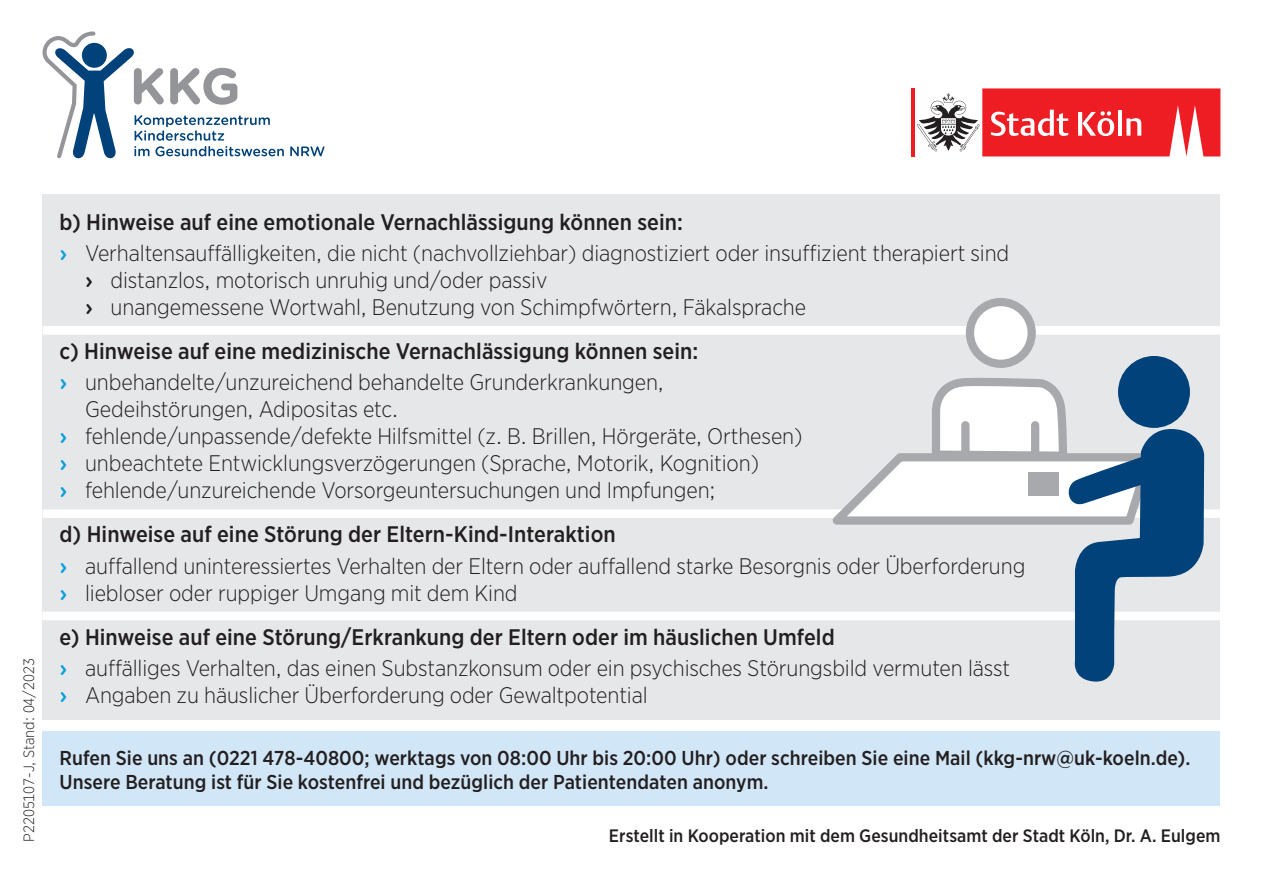
<style>
.page{position:relative;width:1263px;height:893px;background:#fff}
.page>*{position:absolute;margin:0;border:0;box-sizing:border-box;transform-origin:0 0}
.t1{font:300 22.5px/27px "Gotham Narrow";letter-spacing:-.005em;color:#231f20}
.t2{font:500 22.5px/31.2px "Gotham Narrow";letter-spacing:.005em;color:#231f20}
.t3{font:500 20.1px/24px "Gotham Narrow";letter-spacing:.005em;color:#231f20}
.t4{font:500 18px "Gotham Narrow";letter-spacing:.005em;color:#231f20}
.t5{font:300 15px "Gotham Narrow";color:#231f20}
.s1{font-weight:500}
.s2{font-family:"Gotham Rounded";font-weight:500;color:#069edb}
.s3{font-family:"Gotham Rounded";font-weight:500}
.s4{font-family:"Gotham Rounded";color:#069edb}
.s5{font-weight:300}
</style>
<div class="page">
<div style="left:43px;top:195px;width:1177px;height:525px;background:#e6e7e9"></div>
<div style="left:43px;top:326px;width:1177px;height:9px;background:#fff"></div>
<div style="left:43px;top:509px;width:1177px;height:9px;background:#fff"></div>
<div style="left:43px;top:612px;width:1177px;height:8px;background:#fff"></div>
<div style="left:43px;top:731px;width:1177px;height:75px;background:#d1e6f6"></div>
<div style="left:1118px;top:356px;width:72px;height:72px;background:#004279;border-radius:50%"></div>
<div style="left:970px;top:302px;width:62px;height:62px;background:#fff;border-radius:50%"></div>
<div style="left:966px;top:298px;width:70px;height:70px;border:8px solid #a8a9ad;border-radius:50%"></div>
<svg style="left:831px;top:373px;width:373px;height:309px"></svg>
<div style="left:1028px;top:472px;width:31px;height:23px;background:#a8a9ad"></div>
<svg style="left:43px;top:31px;width:241px;height:127px"></svg>
<svg style="left:290px;top:146px;width:35px;height:10px"></svg>
<hr style="left:911px;top:88px;width:3px;height:68px;background:#ee1d23">
<svg style="left:917px;top:88px;width:303px;height:68px"></svg>
<p class="t5" style="left:20px;top:842px;width:186px;rotate:-90deg">P2205107-J, Stand: 04/2023</p>
<p class="t1" style="left:60px;top:206px;width:951px;line-height:31.2px"><span class="s1">b) Hinweise auf eine emotionale Vernachlässigung können sein:<br></span><span class="s2">›</span> Verhaltensauffälligkeiten, die nicht (nachvollziehbar) diagnostiziert oder insuffizient therapiert sind</p>
<p class="t1" style="left:85px;top:266px;width:722px"><span class="s3">›</span> distanzlos, motorisch unruhig und/oder passiv<br><span class="s3">›</span> unangemessene Wortwahl, Benutzung von Schimpfwörtern, Fäkalsprache</p>
<p class="t2" style="left:60px;top:335px;width:640px">c) Hinweise auf eine medizinische Vernachlässigung können sein: <span class="s4">›</span> <span class="s5">unbehandelte/unzureichend behandelte Grunderkrankungen,</span></p>
<p class="t1" style="left:60px;top:395px;width:744px;text-indent:26px">Gedeihstörungen, Adipositas etc.<br><span class="s2">›</span> fehlende/unpassende/defekte Hilfsmittel (z. B. Brillen, Hörgeräte, Orthesen) <span class="s2">›</span> unbeachtete Entwicklungsverzögerungen (Sprache, Motorik, Kognition)<br><span class="s2">›</span> fehlende/unzureichende Vorsorgeuntersuchungen und Impfungen;</p>
<p class="t1" style="left:60px;top:518px;width:967px;line-height:31.2px"><span class="s1">d) Hinweise auf eine Störung der Eltern-Kind-Interaktion<br></span><span class="s2">›</span> auffallend uninteressiertes Verhalten der Eltern oder auffallend starke Besorgnis oder Überforderung</p>
<p class="t2" style="left:60px;top:570px;width:777px;line-height:44.1px"><span class="s4">›</span> <span class="s5">liebloser oder ruppiger Umgang mit dem Kind<br></span>e) Hinweise auf eine Störung/Erkrankung der Eltern oder im häuslichen Umfeld</p>
<p class="t1" style="left:60px;top:654px;width:952px"><span class="s2">›</span> auffälliges Verhalten, das einen Substanzkonsum oder ein psychisches Störungsbild vermuten lässt <span class="s2">›</span> Angaben zu häuslicher Überforderung oder Gewaltpotential</p>
<p class="t3" style="left:60px;top:745px;width:1132px">Rufen Sie uns an (0221 478-40800; werktags von 08:00 Uhr bis 20:00 Uhr) oder schreiben Sie eine Mail (kkg-nrw@uk-koeln.de).<br>Unsere Beratung ist für Sie kostenfrei und bezüglich der Patientendaten anonym.</p>
<p class="t4" style="left:609px;top:824px;width:613px">Erstellt in Kooperation mit dem Gesundheitsamt der Stadt Köln, Dr. A. Eulgem</p>
</div>
